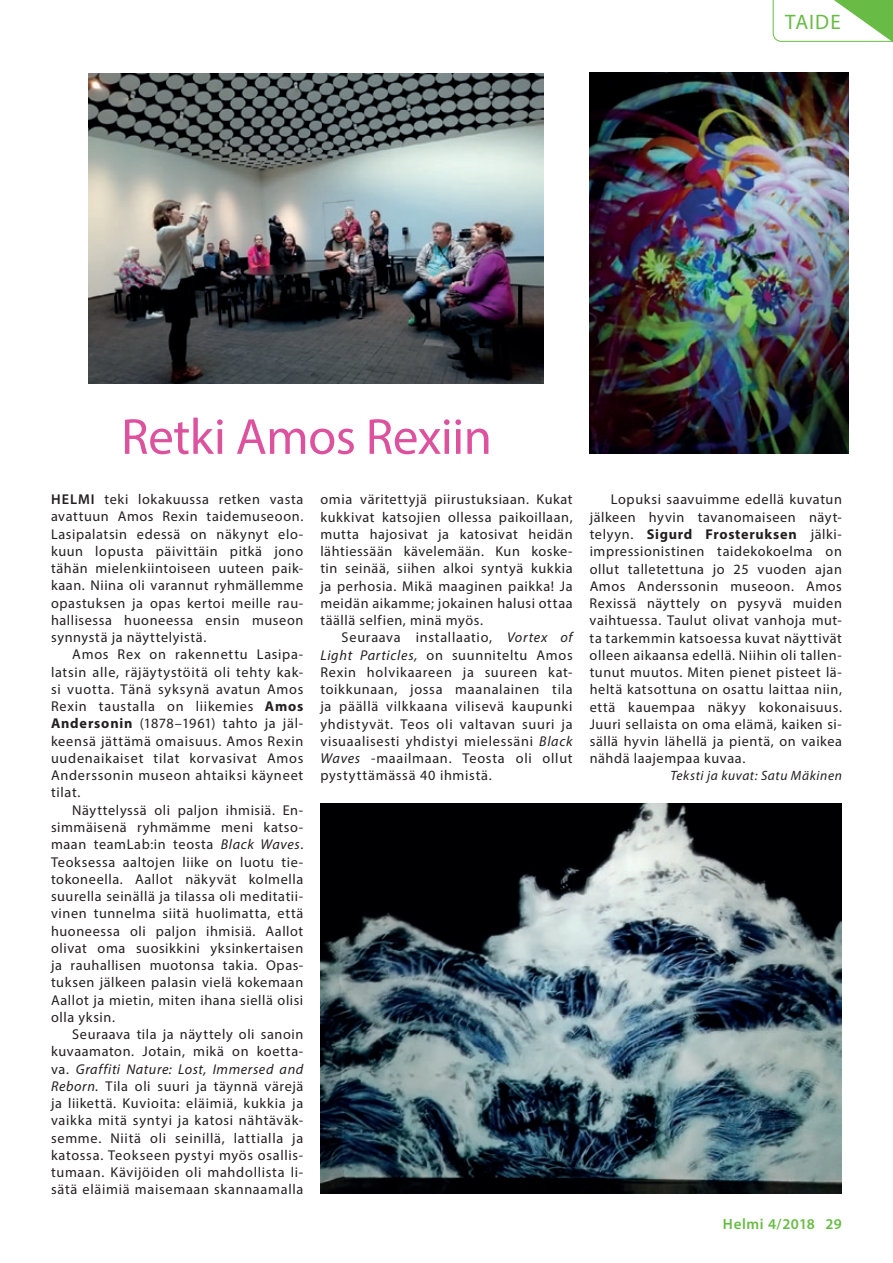
<style>
.page{position:relative;width:893px;height:1263px;background:#fff}
.page>*{position:absolute;margin:0;border:0;box-sizing:border-box;transform-origin:0 0}
.t1{font:51px "Myriad Pro";letter-spacing:-.01em;color:#dd529e}
.t2{font:21px "Myriad Pro";letter-spacing:.05em;color:#68bc45}
.t3{font:600 15px "Myriad Pro";letter-spacing:.04em;color:#68bc45}
.t4{font:14.25px/17.2px "Myriad Pro";letter-spacing:.045em;color:#231f20;text-align:justify}
.t5{font:italic 13.5px "Myriad Pro";letter-spacing:.04em;color:#231f20}
.s1{font-weight:600}
.s2{font-weight:700}
.s3{font-style:italic}
</style>
<div class="page">
<img style="left:89px;top:73px;width:454px;height:310px">
<svg style="left:759px;top:0;width:134px;height:157px"></svg>
<img style="left:590px;top:73px;width:258px;height:381px">
<img style="left:320px;top:804px;width:522px;height:390px">
<h2 class="t2" style="left:785px;top:9px;width:57px">Taide</h2>
<h1 class="t1" style="left:121px;top:405px;width:372px">Retki Amos Rexiin</h1>
<p class="t4" style="left:51px;top:490px;width:254px"><span class="s1">Helmi</span> teki lokakuussa retken vasta avattuun Amos Rexin taidemuseoon.<br>Lasipalatsin edessä on näkynyt elo&shy;kuun lopusta päivittäin pitkä jono tähän mielenkiintoiseen uuteen paik&shy;kaan. Niina oli varannut ryhmällemme opastuksen ja opas kertoi meille rau&shy;hallisessa huoneessa ensin museon synnystä ja näyttelyistä.</p>
<p class="t4" style="left:51px;top:646px;width:254px;text-indent:21px">Amos Rex on rakennettu Lasipa&shy;latsin alle, räjäytystöitä oli tehty kak&shy;si vuotta. Tänä syksynä avatun Amos Rexin taustalla on liikemies <span class="s2">Amos Andersonin</span> (1878–1961) tahto ja jäl&shy;keensä jättämä omaisuus. Amos Rexin uudenaikaiset tilat korvasivat Amos Anderssonin museon ahtaiksi käyneet tilat.</p>
<p class="t4" style="left:51px;top:801px;width:254px;text-indent:21px">Näyttelyssä oli paljon ihmisiä. En&shy;simmäisenä ryhmämme meni katso&shy;maan teamLab:in teosta <span class="s3">Black Waves</span>.<br>Teoksessa aaltojen liike on luotu tie&shy;tokoneella. Aallot näkyvät kolmella suurella seinällä ja tilassa oli meditatii&shy;vinen tunnelma siitä huolimatta, että huoneessa oli paljon ihmisiä. Aallot olivat oma suosikkini yksinkertaisen ja rauhallisen muotonsa takia. Opas&shy;tuksen jälkeen palasin vielä kokemaan Aallot ja mietin, miten ihana siellä olisi olla yksin.</p>
<p class="t4" style="left:51px;top:1025px;width:254px;text-indent:21px">Seuraava tila ja näyttely oli sanoin kuvaamaton. Jotain, mikä on koetta&shy;va. <span class="s3">Graffiti Nature: Lost, Immersed and Reborn.</span> Tila oli suuri ja täynnä värejä ja liikettä. Kuvioita: eläimiä, kukkia ja vaikka mitä syntyi ja katosi nähtäväk&shy;semme. Niitä oli seinillä, lattialla ja katossa. Teokseen pystyi myös osallis&shy;tumaan. Kävijöiden oli mahdollista li&shy;sätä eläimiä maisemaan skannaamalla</p>
<p class="t4" style="left:320px;top:491px;width:254px">omia väritettyjä piirustuksiaan. Kukat kukkivat katsojien ollessa paikoillaan, mutta hajosivat ja katosivat heidän lähtiessään kävelemään. Kun koske&shy;tin seinää, siihen alkoi syntyä kukkia ja perhosia. Mikä maaginen paikka! Ja meidän aikamme; jokainen halusi ottaa täällä selfien, minä myös.</p>
<p class="t4" style="left:320px;top:629px;width:254px;text-indent:21px">Seuraava installaatio, <span class="s3">Vortex of Light Particles,</span> on suunniteltu Amos Rexin holvikaareen ja suureen kat&shy;toikkunaan, jossa maanalainen tila ja päällä vilkkaana vilisevä kaupunki yhdistyvät. Teos oli valtavan suuri ja visuaalisesti yhdistyi mielessäni <span class="s3">Black Waves</span> -maailmaan. Teosta oli ollut pystyttämässä 40 ihmistä.</p>
<p class="t4" style="left:590px;top:491px;width:254px;text-indent:21px">Lopuksi saavuimme edellä kuvatun jälkeen hyvin tavanomaiseen näyt&shy;telyyn. <span class="s2">Sigurd Frosteruksen</span> jälki&shy;impressionistinen taidekokoelma on ollut talletettuna jo 25 vuoden ajan Amos Anderssonin museoon. Amos Rexissä näyttely on pysyvä muiden vaihtuessa. Taulut olivat vanhoja mut&shy;ta tarkemmin katsoessa kuvat näyttivät olleen aikaansa edellä. Niihin oli tallen&shy;tunut muutos. Miten pienet pisteet lä&shy;heltä katsottuna on osattu laittaa niin, että kauempaa näkyy kokonaisuus.<br>Juuri sellaista on oma elämä, kaiken si&shy;sällä hyvin lähellä ja pientä, on vaikea nähdä laajempaa kuvaa.</p>
<p class="t5" style="left:670px;top:767px;width:173px">Teksti ja kuvat: Satu Mäkinen</p>
<p class="t3" style="left:723px;top:1214px;width:121px">Helmi 4/2018 29</p>
</div>
